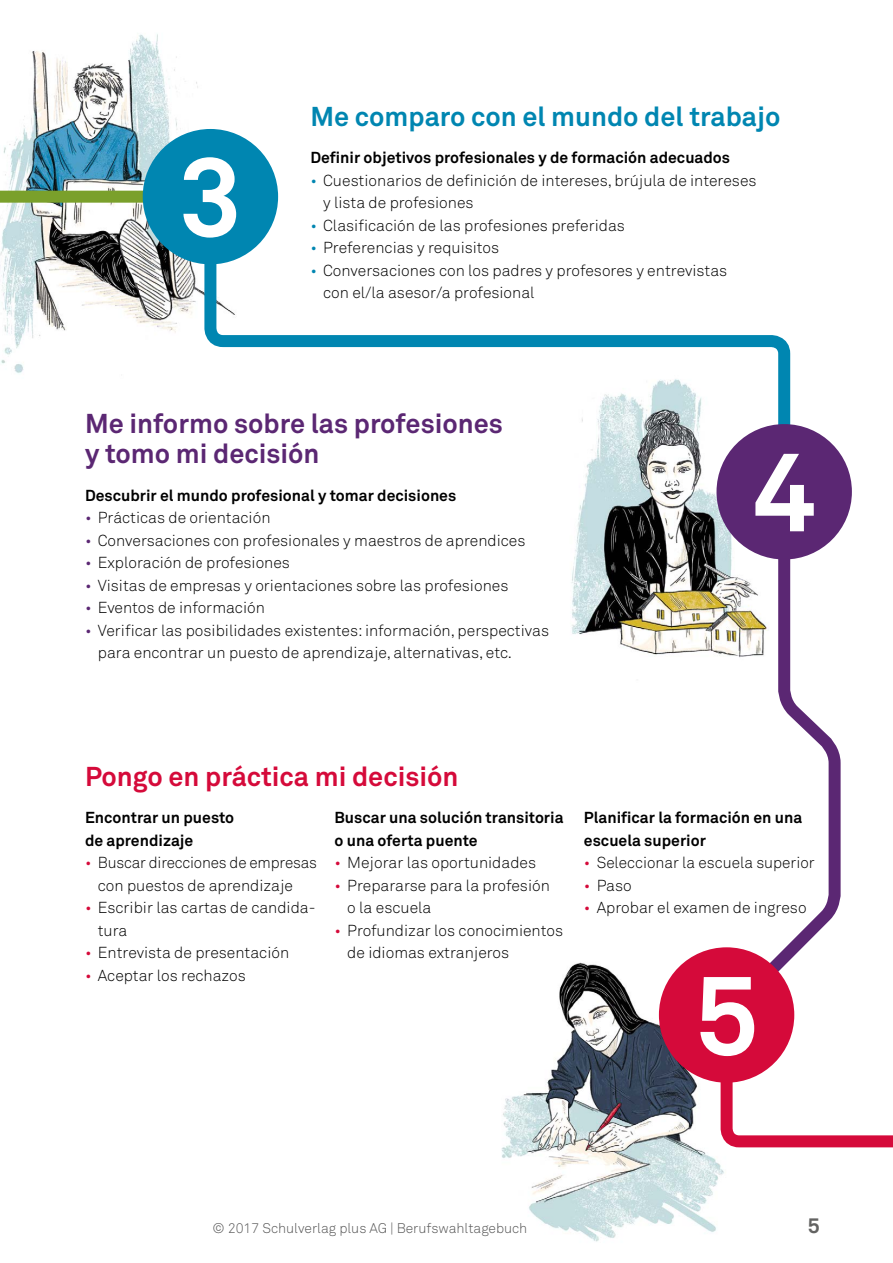
<style>
.page{position:relative;width:893px;height:1263px;background:#fff}
.page>*{position:absolute;margin:0;border:0;box-sizing:border-box;transform-origin:0 0}
.t1{font:700 111.45px "Akkurat Pro";color:#fff}
.t2{font:700 27px/30px "Akkurat Pro";color:#5b2773}
.t3{font:700 27px "Akkurat Pro";color:#0086b1}
.t4{font:700 27px "Akkurat Pro";color:#d50a3a}
.t5{font:700 21px "Akkurat Pro";color:#636362}
.t6{font:300 15.75px/22.5px "Akkurat Pro";color:#000}
.t7{font:700 15.75px/22.5px "Akkurat Pro";color:#000}
.t8{font:300 13.8px "Akkurat Pro";color:#565656}
.s1{color:#0086b1}
.s2{color:#5b2773}
.s3{color:#d50a3a}
</style>
<div class="page">
<img style="left:571px;top:425px;width:236px;height:230px">
<img style="left:3px;top:34px;width:255px;height:151px">
<svg style="left:0;top:185px;width:198px;height:189px"></svg>
<img style="left:501px;top:952px;width:223px;height:290px">
<svg style="left:198px;top:185px;width:597px;height:319px"></svg>
<svg style="left:710px;top:480px;width:137px;height:518px"></svg>
<svg style="left:715px;top:998px;width:178px;height:155px"></svg>
<div style="left:143px;top:129px;width:135px;height:135px;background:#0086b1;border-radius:50%"></div>
<div style="left:716px;top:424px;width:136px;height:135px;background:#5b2773;border-radius:50%"></div>
<div style="left:659px;top:947px;width:135px;height:136px;background:#d50a3a;border-radius:50%"></div>
<h1 class="t1" style="left:179px;top:128px;width:65px">3</h1>
<h2 class="t3" style="left:310px;top:99px;width:472px">Me comparo con el mundo del trabajo</h2>
<p class="t7" style="left:310px;top:146px;width:421px">Definir objetivos profesionales y de formación adecuados</p>
<p class="t6" style="left:323px;top:169px;width:435px;text-indent:-13px"><span class="s1">•</span> Cuestionarios de definición de intereses, brújula de intereses y lista de profesiones</p>
<p class="t6" style="left:310px;top:214px;width:316px"><span class="s1">•</span> Clasificación de las profesiones preferidas</p>
<p class="t6" style="left:310px;top:236px;width:190px"><span class="s1">•</span> Preferencias y requisitos</p>
<p class="t6" style="left:323px;top:259px;width:406px;text-indent:-13px"><span class="s1">•</span> Conversaciones con los padres y profesores y entrevistas con el/la asesor/a profesional</p>
<h2 class="t2" style="left:85px;top:408px;width:419px">Me informo sobre las profesiones y tomo mi decisión</h2>
<p class="t7" style="left:85px;top:484px;width:373px">Descubrir el mundo profesional y tomar decisiones</p>
<p class="t6" style="left:85px;top:506px;width:187px"><span class="s2">•</span> Prácticas de orientación</p>
<p class="t6" style="left:85px;top:529px;width:442px"><span class="s2">•</span> Conversaciones con profesionales y maestros de aprendices</p>
<p class="t6" style="left:85px;top:551px;width:206px"><span class="s2">•</span> Exploración de profesiones</p>
<p class="t6" style="left:85px;top:574px;width:425px"><span class="s2">•</span> Visitas de empresas y orientaciones sobre las profesiones</p>
<p class="t6" style="left:85px;top:596px;width:181px"><span class="s2">•</span> Eventos de información</p>
<p class="t6" style="left:98px;top:619px;width:453px;text-indent:-13px"><span class="s2">•</span> Verificar las posibilidades existentes: información, perspectivas para encontrar un puesto de aprendizaje, alternativas, etc.</p>
<h1 class="t1" style="left:752px;top:423px;width:65px">4</h1>
<h2 class="t4" style="left:85px;top:759px;width:375px">Pongo en práctica mi decisión</h2>
<p class="t7" style="left:85px;top:806px;width:151px">Encontrar un puesto de aprendizaje</p>
<p class="t6" style="left:98px;top:851px;width:221px;text-indent:-13px"><span class="s3">•</span> Buscar direcciones de empresas con puestos de aprendizaje</p>
<p class="t6" style="left:98px;top:896px;width:219px;text-indent:-13px"><span class="s3">•</span> Escribir las cartas de candida&shy;tura</p>
<p class="t6" style="left:85px;top:941px;width:206px"><span class="s3">•</span> Entrevista de presentación</p>
<p class="t6" style="left:85px;top:964px;width:162px"><span class="s3">•</span> Aceptar los rechazos</p>
<p class="t7" style="left:334px;top:806px;width:231px">Buscar una solución transitoria o una oferta puente</p>
<p class="t6" style="left:334px;top:851px;width:203px"><span class="s3">•</span> Mejorar las oportunidades</p>
<p class="t6" style="left:347px;top:874px;width:204px;text-indent:-13px"><span class="s3">•</span> Prepararse para la profesión o la escuela</p>
<p class="t6" style="left:347px;top:919px;width:217px;text-indent:-13px"><span class="s3">•</span> Profundizar los conocimientos de idiomas extranjeros</p>
<p class="t7" style="left:584px;top:806px;width:220px">Planificar la formación en una escuela superior</p>
<p class="t6" style="left:584px;top:851px;width:232px"><span class="s3">•</span> Seleccionar la escuela superior</p>
<p class="t6" style="left:584px;top:874px;width:49px"><span class="s3">•</span> Paso</p>
<p class="t6" style="left:584px;top:896px;width:224px"><span class="s3">•</span> Aprobar el examen de ingreso</p>
<h1 class="t1" style="left:695px;top:947px;width:65px">5</h1>
<p class="t8" style="left:213px;top:1220px;width:316px">© 2017 Schulverlag plus AG | Berufswahltagebuch</p>
<h3 class="t5" style="left:808px;top:1213px;width:13px">5</h3>
</div>
